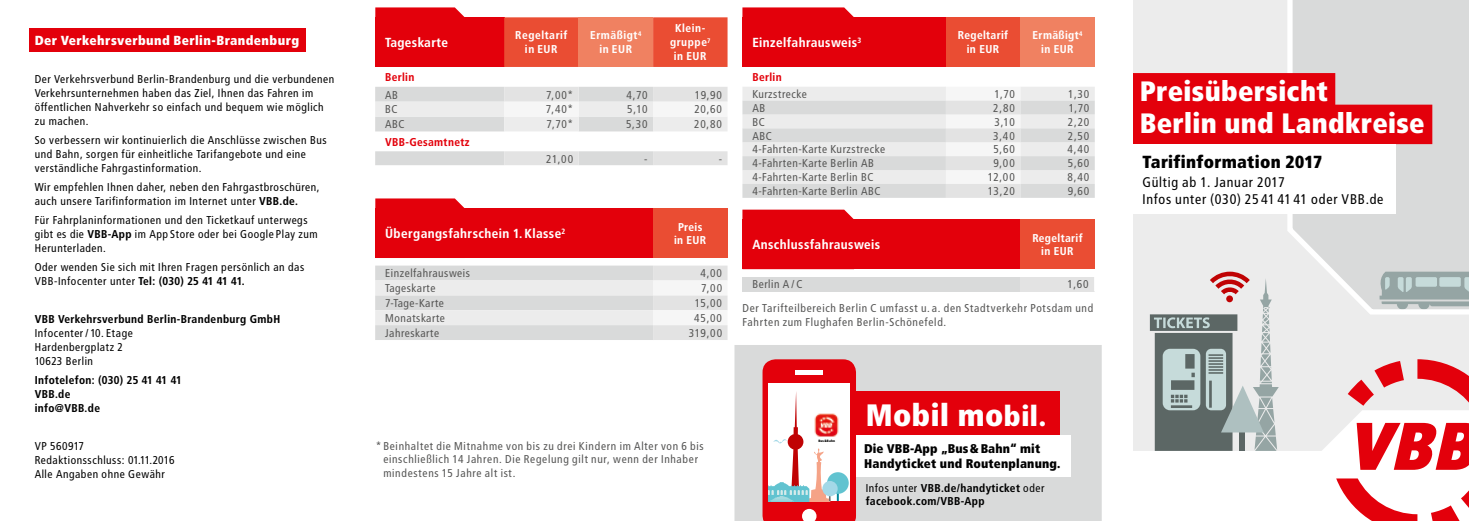
<style>
.page{position:relative;width:1469px;height:521px;background:#fff}
.page>*{position:absolute;margin:0;border:0;box-sizing:border-box;transform-origin:0 0}
.t1{font:900 30.97px "Transit";letter-spacing:.015em;color:#fff}
.t2{font:900 28px/31.5px "Transit";letter-spacing:.005em;color:#fff}
.t3{font:900 17.5px "Transit";letter-spacing:.015em;color:#000}
.t4{font:14px/16.8px "Transit";letter-spacing:.015em;color:#000}
.t5{font:700 13.12px "Transit";letter-spacing:.01em;color:#fff}
.t6{font:900 13.12px "Transit";letter-spacing:.025em;color:#fff}
.t7{font:900 12.6px/15.2px "Transit";letter-spacing:.01em;color:#000}
.t8{font:11.38px/14px "Transit";letter-spacing:.01em;color:#000}
.t9{font:11.38px/13.7px "Transit";letter-spacing:.02em;color:#565655}
.t10{font:700 11.38px/14px "Transit";letter-spacing:.01em;color:#000}
.t11{font:700 11.38px/13.7px "Transit";letter-spacing:.01em;color:#fff;text-align:center}
.t12{font:700 11.38px "Transit";letter-spacing:.01em;color:#e3000b}
.t13{font:700 11.38px/14px "Transit";letter-spacing:.03em;color:#fff;text-align:center}
.t14{font:900 3.32px "Transit";letter-spacing:.045em;color:#000}
.s1{font-weight:700}
.s2{font-size:28.35px}
.s3{font-weight:400}
</style>
<div class="page">
<div style="left:1133px;top:0;width:335px;height:451px;background:#ececec"></div>
<svg style="left:1336px;top:478px;width:81px;height:43px"></svg>
<svg style="left:1417px;top:359px;width:51px;height:55px;background:#e99296"></svg>
<svg style="left:1431px;top:491px;width:37px;height:30px"></svg>
<svg style="left:1347px;top:361px;width:56px;height:45px;background:#e99fa2"></svg>
<svg style="left:1356px;top:423px;width:112px;height:47px"></svg>
<div style="left:734px;top:345px;width:367px;height:176px;background:#d9dada"></div>
<svg style="left:375px;top:7px;width:90px;height:10px"></svg>
<div style="left:375px;top:17px;width:129px;height:50px;background:#e3000b"></div>
<div style="left:504px;top:17px;width:223px;height:50px;background:#ea4d33"></div>
<div style="left:578px;top:17px;width:75px;height:50px;background:#f08161"></div>
<svg style="left:375px;top:87px;width:352px;height:78px"></svg>
<svg style="left:375px;top:198px;width:90px;height:10px"></svg>
<div style="left:375px;top:208px;width:278px;height:50px;background:#e3000b"></div>
<div style="left:653px;top:208px;width:74px;height:50px;background:#ea4d33"></div>
<svg style="left:375px;top:266px;width:352px;height:74px;background:#e3e3e3"></svg>
<svg style="left:742px;top:7px;width:112px;height:10px"></svg>
<div style="left:742px;top:17px;width:203px;height:50px;background:#e3000b"></div>
<div style="left:945px;top:17px;width:75px;height:50px;background:#ea4d33"></div>
<div style="left:1020px;top:17px;width:74px;height:50px;background:#f08161"></div>
<div style="left:742px;top:87px;width:352px;height:14px;background:#ececec"></div>
<svg style="left:742px;top:101px;width:352px;height:97px;background:#e1e1e1"></svg>
<svg style="left:945px;top:87px;width:75px;height:111px"></svg>
<svg style="left:742px;top:210px;width:112px;height:10px"></svg>
<div style="left:742px;top:220px;width:278px;height:49px;background:#e3000b"></div>
<div style="left:1020px;top:220px;width:74px;height:49px;background:#ea4d33"></div>
<div style="left:742px;top:277px;width:278px;height:14px;background:#d9dada"></div>
<div style="left:1020px;top:277px;width:74px;height:14px;background:#e3e3e3"></div>
<div style="left:29px;top:28px;width:277px;height:24px;background:#e3000b"></div>
<svg style="left:1284px;top:0;width:184px;height:320px;background:#d9dada"></svg>
<div style="left:1132px;top:73px;width:203px;height:40px;background:#e3000b"></div>
<div style="left:1132px;top:105px;width:300px;height:39px;background:#e3000b"></div>
<div style="left:1132px;top:144px;width:263px;height:70px;background:#fff"></div>
<svg style="left:1149px;top:272px;width:129px;height:179px;background:#aeb3b2"></svg>
<div style="left:1226px;top:295px;width:6px;height:7px;background:#c00304;border-radius:50%"></div>
<div style="left:856px;top:435px;width:214px;height:42px;background:#fff"></div>
<div style="left:856px;top:391px;width:203px;height:44px;background:#e3000b"></div>
<svg style="left:762px;top:359px;width:94px;height:162px;background:#e7969a"></svg>
<p class="t6" style="left:35px;top:33px;width:266px">Der Verkehrsverbund Berlin-Brandenburg</p>
<p class="t8" style="left:35px;top:72px;width:301px">Der Verkehrsverbund Berlin-Brandenburg und die verbundenen Verkehrsunternehmen haben das Ziel, Ihnen das Fahren im öffentlichen Nahverkehr so einfach und bequem wie möglich zu machen.</p>
<p class="t8" style="left:35px;top:133px;width:294px">So verbessern wir kontinuierlich die Anschlüsse zwischen Bus und Bahn, sorgen für einheitliche Tarifangebote und eine verständliche Fahrgastinformation.</p>
<p class="t8" style="left:35px;top:180px;width:287px">Wir empfehlen Ihnen daher, neben den Fahrgastbroschüren, auch unsere Tarifinformation im Internet unter <span class="s1">VBB.de.</span></p>
<p class="t8" style="left:35px;top:213px;width:285px">Für Fahrplaninformationen und den Ticketkauf unterwegs gibt es die <span class="s1">VBB-App</span> im App Store oder bei Google Play zum<br>Herunterladen.</p>
<p class="t8" style="left:35px;top:260px;width:271px">Oder wenden Sie sich mit Ihren Fragen persönlich an das<br>VBB-Infocenter unter <span class="s1">Tel: (030) 25 41 41 41.</span></p>
<p class="t10" style="left:35px;top:312px;width:247px">VBB Verkehrsverbund Berlin-Brandenburg GmbH</p>
<p class="t8" style="left:35px;top:326px;width:100px">Infocenter/ 10. Etage<br>Hardenbergplatz 2<br>10623 Berlin</p>
<p class="t10" style="left:35px;top:373px;width:149px">Infotelefon: (030) 25 41 41 41<br>VBB.de<br>info@VBB.de</p>
<p class="t8" style="left:35px;top:439px;width:142px">VP 560917<br>Redaktionsschluss: 01.11.2016<br>Alle Angaben ohne Gewähr</p>
<p class="t5" style="left:385px;top:35px;width:65px">Tageskarte</p>
<p class="t11" style="left:515px;top:28px;width:54px">Regeltarif in EUR</p>
<p class="t11" style="left:590px;top:28px;width:53px">Ermäßigt<sup>4 </sup>in EUR</p>
<p class="t13" style="left:670px;top:21px;width:42px">Klein&shy;gruppe<sup>7 </sup>in EUR</p>
<p class="t12" style="left:385px;top:70px;width:31px">Berlin</p>
<p class="t9" style="left:385px;top:88px;width:15px">AB</p>
<p class="t9" style="left:546px;top:88px;width:29px">7,00*</p>
<p class="t9" style="left:626px;top:88px;width:23px">4,70</p>
<p class="t9" style="left:695px;top:88px;width:29px">19,90</p>
<p class="t9" style="left:385px;top:103px;width:14px">BC</p>
<p class="t9" style="left:546px;top:103px;width:29px">7,40*</p>
<p class="t9" style="left:627px;top:103px;width:22px">5,10</p>
<p class="t9" style="left:694px;top:103px;width:30px">20,60</p>
<p class="t9" style="left:385px;top:118px;width:21px">ABC</p>
<p class="t9" style="left:546px;top:118px;width:29px">7,70*</p>
<p class="t9" style="left:626px;top:118px;width:24px">5,30</p>
<p class="t9" style="left:694px;top:118px;width:30px">20,80</p>
<p class="t12" style="left:385px;top:135px;width:86px">VBB-Gesamtnetz</p>
<p class="t9" style="left:546px;top:152px;width:29px">21,00</p>
<p class="t9" style="left:644px;top:152px;width:5px">-</p>
<p class="t9" style="left:718px;top:152px;width:5px">-</p>
<p class="t5" style="left:385px;top:226px;width:182px">Übergangsfahrschein 1.Klasse<sup>2</sup></p>
<p class="t11" style="left:674px;top:220px;width:34px">Preis in EUR</p>
<p class="t9" style="left:385px;top:267px;width:87px">Einzelfahrausweis</p>
<p class="t9" style="left:700px;top:267px;width:24px">4,00</p>
<p class="t9" style="left:385px;top:281px;width:52px">Tageskarte</p>
<p class="t9" style="left:701px;top:281px;width:23px">7,00</p>
<p class="t9" style="left:385px;top:296px;width:61px">7-Tage-Karte</p>
<p class="t9" style="left:695px;top:296px;width:29px">15,00</p>
<p class="t9" style="left:385px;top:311px;width:62px">Monatskarte</p>
<p class="t9" style="left:694px;top:311px;width:30px">45,00</p>
<p class="t9" style="left:385px;top:326px;width:56px">Jahreskarte</p>
<p class="t9" style="left:688px;top:326px;width:35px">319,00</p>
<p class="t5" style="left:752px;top:35px;width:111px">Einzelfahrausweis<sup>3</sup></p>
<p class="t11" style="left:958px;top:29px;width:52px">Regeltarif in EUR</p>
<p class="t11" style="left:1032px;top:29px;width:51px">Ermäßigt<sup>4 </sup>in EUR</p>
<p class="t12" style="left:752px;top:70px;width:31px">Berlin</p>
<p class="t9" style="left:752px;top:87px;width:56px">Kurzstrecke</p>
<p class="t9" style="left:994px;top:87px;width:22px">1,70</p>
<p class="t9" style="left:1068px;top:87px;width:23px">1,30</p>
<p class="t9" style="left:752px;top:101px;width:15px">AB</p>
<p class="t9" style="left:993px;top:101px;width:24px">2,80</p>
<p class="t9" style="left:1068px;top:101px;width:22px">1,70</p>
<p class="t9" style="left:752px;top:115px;width:14px">BC</p>
<p class="t9" style="left:994px;top:115px;width:22px">3,10</p>
<p class="t9" style="left:1068px;top:115px;width:23px">2,20</p>
<p class="t9" style="left:752px;top:129px;width:21px">ABC</p>
<p class="t9" style="left:993px;top:129px;width:24px">3,40</p>
<p class="t9" style="left:1067px;top:129px;width:23px">2,50</p>
<p class="t9" style="left:752px;top:143px;width:135px">4-Fahrten-Karte Kurzstrecke</p>
<p class="t9" style="left:993px;top:143px;width:24px">5,60</p>
<p class="t9" style="left:1067px;top:143px;width:24px">4,40</p>
<p class="t9" style="left:752px;top:157px;width:124px">4-Fahrten-Karte Berlin AB</p>
<p class="t9" style="left:993px;top:157px;width:24px">9,00</p>
<p class="t9" style="left:1067px;top:157px;width:24px">5,60</p>
<p class="t9" style="left:752px;top:171px;width:123px">4-Fahrten-Karte Berlin BC</p>
<p class="t9" style="left:987px;top:171px;width:29px">12,00</p>
<p class="t9" style="left:1067px;top:171px;width:24px">8,40</p>
<p class="t9" style="left:752px;top:184px;width:130px">4-Fahrten-Karte Berlin ABC</p>
<p class="t9" style="left:987px;top:184px;width:29px">13,20</p>
<p class="t9" style="left:1067px;top:184px;width:23px">9,60</p>
<p class="t5" style="left:752px;top:237px;width:130px">Anschlussfahrausweis</p>
<p class="t11" style="left:1032px;top:231px;width:52px">Regeltarif in EUR</p>
<p class="t9" style="left:752px;top:278px;width:52px">Berlin A/ C</p>
<p class="t9" style="left:742px;top:272px;width:353px;line-height:24.2px;text-indent:325px">1,60<br>Der Tarifteilbereich Berlin C umfasst u.a. den Stadtverkehr Potsdam und</p>
<p class="t9" style="left:742px;top:315px;width:206px">Fahrten zum Flughafen Berlin-Schönefeld.</p>
<p class="t9" style="left:383px;top:439px;width:322px;text-indent:-7px">* Beinhaltet die Mitnahme von bis zu drei Kindern im Alter von 6 bis einschließlich 14 Jahren. Die Regelung gilt nur, wenn der Inhaber mindestens 15 Jahre alt ist.</p>
<p class="t14" style="left:818px;top:438px;width:18px">Bus&amp;Bahn</p>
<h1 class="t1" style="left:865px;top:396px;width:182px">Mobil mo<span class="s2">bil.</span></h1>
<p class="t7" style="left:864px;top:441px;width:198px">Die VBB-App „Bus&amp;Bahn“ mit<br>Handyticket und Routenplanung.</p>
<p class="t10" style="left:865px;top:482px;width:181px;line-height:12.8px"><span class="s3">Infos unter</span> VBB.de/handyticket <span class="s3">oder </span>facebook.com/VBB-App</p>
<h2 class="t2" style="left:1139px;top:76px;width:286px">Preisübersicht<br>Berlin und Landkreise</h2>
<h3 class="t3" style="left:1142px;top:151px;width:181px">Tarifinformation 2017</h3>
<p class="t4" style="left:1142px;top:174px;width:243px">Gültig ab 1. Januar 2017<br>Infos unter (030) 25414141 oder VBB.de</p>
</div>
